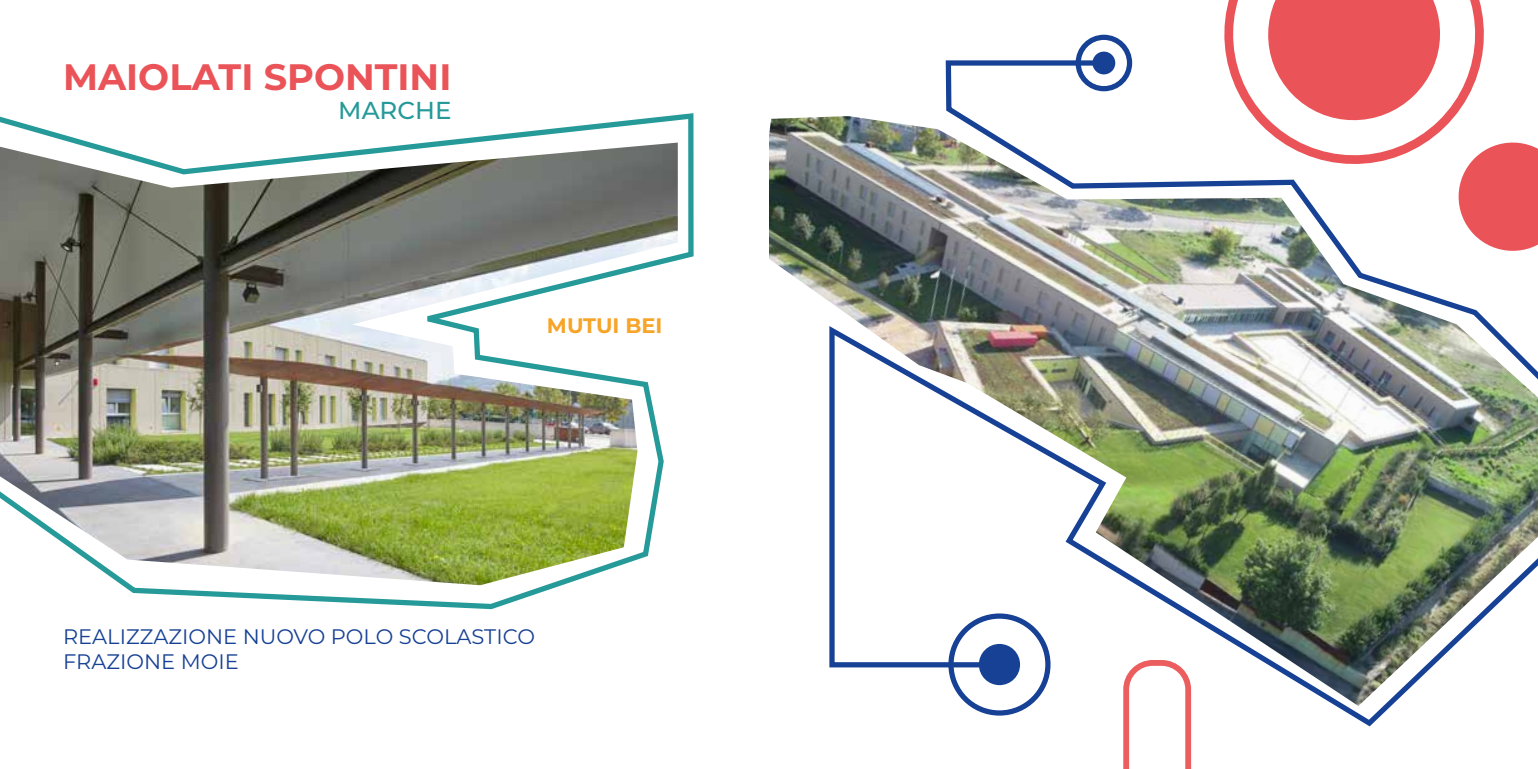
<style>
.page{position:relative;width:1538px;height:769px;background:#fff}
.page>*{position:absolute;margin:0;border:0;box-sizing:border-box;transform-origin:0 0}
.t1{font:700 36.75px "Montserrat";color:#ea5358}
.t2{font:500 24.5px "Montserrat";color:#269999}
.t3{font:21px/25.2px "Montserrat";color:#164194}
.t4{font:700 21px "Montserrat";color:#f7a427}
</style>
<div class="page">
<img style="left:769px;top:116px;width:174px;height:206px">
<svg style="left:1224px;top:0;width:260px;height:58px"></svg>
<img style="left:0;top:113px;width:694px;height:497px">
<img style="left:829px;top:322px;width:709px;height:405px">
<img style="left:943px;top:58px;width:595px;height:341px">
<div style="left:1092px;top:52px;width:23px;height:22px;background:#164194;border-radius:50%"></div>
<div style="left:1075px;top:35px;width:57px;height:56px;border:5px solid #164194;border-radius:50%"></div>
<div style="left:979px;top:644px;width:41px;height:41px;background:#164194;border-radius:50%"></div>
<div style="left:948px;top:613px;width:102px;height:103px;border:5px solid #164194;border-radius:50%"></div>
<svg style="left:1259px;top:0;width:190px;height:129px"></svg>
<svg style="left:1120px;top:657px;width:74px;height:112px"></svg>
<h1 class="t1" style="left:63px;top:50px;width:102px">MAIOLAT</h1>
<h1 class="t1" style="left:241px;top:50px;width:212px">I SPONTINI</h1>
<p class="t2" style="left:338px;top:93px;width:115px">MARCHE</p>
<p class="t4" style="left:547px;top:310px;width:36px">MUTU</p>
<p class="t4" style="left:613px;top:310px;width:51px">I BEI</p>
<p class="t3" style="left:63px;top:623px;width:474px">REALIZZAZIONE NUOVO POLO SCOLASTICO<br>FRAZIONE MOIE</p>
</div>
